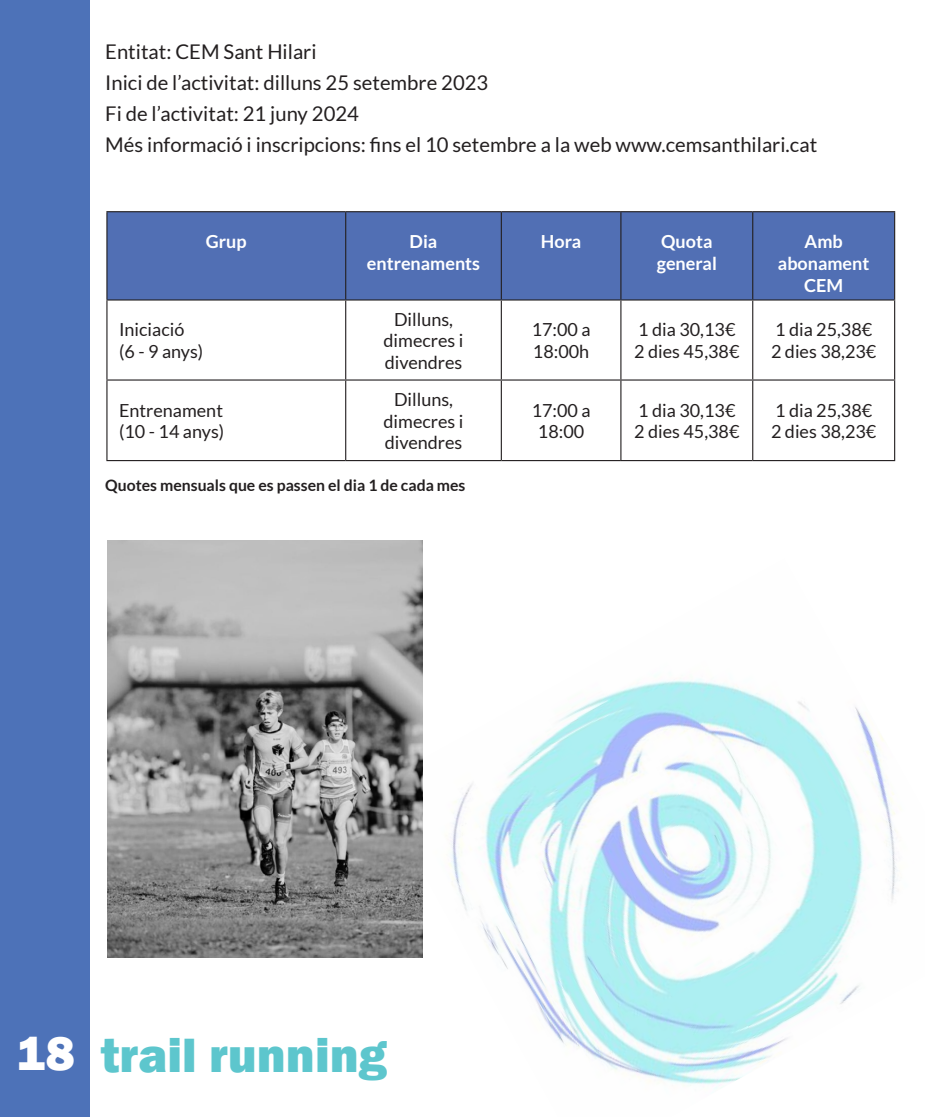
<style>
.page{position:relative;width:925px;height:1117px;background:#fff}
.page>*{position:absolute;margin:0;border:0;box-sizing:border-box;transform-origin:0 0}
.t1{font:800 49.5px "Franklin Gothic";color:#5dc6cd}
.t2{font:20.25px/30.6px "Lato";color:#231f20}
.t3{font:18px/21.6px "Lato";color:#231f20}
.t4{font:700 18px/21.6px "Lato";color:#fff;text-align:center}
.t5{font:700 15.75px "Lato";color:#231f20}
.s1{color:#fff}
</style>
<div class="page">
<img style="left:375px;top:679px;width:523px;height:410px">
<div style="left:0;top:0;width:89px;height:1116px;background:#4d72b8"></div>
<div style="left:107px;top:212px;width:787px;height:87px;background:#516fb4"></div>
<hr style="left:106px;top:211px;width:240px;height:1px;background:#231f20">
<hr style="left:346px;top:211px;width:155px;height:1px;background:#231f20">
<hr style="left:501px;top:211px;width:120px;height:1px;background:#231f20">
<hr style="left:621px;top:211px;width:132px;height:1px;background:#231f20">
<hr style="left:753px;top:211px;width:142px;height:1px;background:#231f20">
<hr style="left:106px;top:299px;width:240px;height:1px;background:#231f20">
<hr style="left:346px;top:299px;width:155px;height:1px;background:#231f20">
<hr style="left:501px;top:299px;width:120px;height:1px;background:#231f20">
<hr style="left:621px;top:299px;width:132px;height:1px;background:#231f20">
<hr style="left:753px;top:299px;width:142px;height:1px;background:#231f20">
<hr style="left:106px;top:379px;width:240px;height:1px;background:#231f20">
<hr style="left:346px;top:379px;width:155px;height:1px;background:#231f20">
<hr style="left:501px;top:379px;width:120px;height:1px;background:#231f20">
<hr style="left:621px;top:379px;width:132px;height:1px;background:#231f20">
<hr style="left:753px;top:379px;width:142px;height:1px;background:#231f20">
<hr style="left:106px;top:460px;width:240px;height:1px;background:#231f20">
<hr style="left:346px;top:460px;width:155px;height:1px;background:#231f20">
<hr style="left:501px;top:460px;width:120px;height:1px;background:#231f20">
<hr style="left:621px;top:460px;width:132px;height:1px;background:#231f20">
<hr style="left:753px;top:460px;width:142px;height:1px;background:#231f20">
<hr style="left:106px;top:212px;width:1px;height:87px;background:#231f20">
<hr style="left:106px;top:300px;width:1px;height:79px;background:#231f20">
<hr style="left:106px;top:380px;width:1px;height:80px;background:#231f20">
<hr style="left:345px;top:212px;width:1px;height:87px;background:#231f20">
<hr style="left:501px;top:212px;width:1px;height:87px;background:#231f20">
<hr style="left:620px;top:212px;width:1px;height:87px;background:#231f20">
<hr style="left:752px;top:212px;width:1px;height:87px;background:#231f20">
<hr style="left:894px;top:212px;width:1px;height:87px;background:#231f20">
<hr style="left:345px;top:300px;width:1px;height:79px;background:#231f20">
<hr style="left:501px;top:300px;width:1px;height:79px;background:#231f20">
<hr style="left:620px;top:300px;width:1px;height:79px;background:#231f20">
<hr style="left:752px;top:300px;width:1px;height:79px;background:#231f20">
<hr style="left:894px;top:300px;width:1px;height:79px;background:#231f20">
<hr style="left:345px;top:380px;width:1px;height:80px;background:#231f20">
<hr style="left:501px;top:380px;width:1px;height:80px;background:#231f20">
<hr style="left:620px;top:380px;width:1px;height:80px;background:#231f20">
<hr style="left:752px;top:380px;width:1px;height:80px;background:#231f20">
<hr style="left:894px;top:380px;width:1px;height:80px;background:#231f20">
<img style="left:108px;top:540px;width:315px;height:417px">
<p class="t2" style="left:105px;top:37px;width:713px">Entitat: CEM Sant Hilari<br>Inici de l’activitat: dilluns 25 setembre 2023<br>Fi de l’activitat: 21 juny 2024<br>Més informació i inscripcions: fins el 10 setembre a la web www.cemsanthilari.cat</p>
<p class="t4" style="left:206px;top:231px;width:42px">Grup</p>
<p class="t4" style="left:367px;top:231px;width:115px">Dia entrenaments</p>
<p class="t4" style="left:541px;top:231px;width:42px">Hora</p>
<p class="t4" style="left:657px;top:231px;width:62px;text-align:left">Quota general</p>
<p class="t4" style="left:778px;top:231px;width:93px">Amb abonament<br>CEM</p>
<p class="t3" style="left:119px;top:319px;width:86px">Iniciació (6 - 9 anys)</p>
<p class="t3" style="left:384px;top:308px;width:81px;text-align:center">Dilluns, dimecres i divendres</p>
<p class="t3" style="left:532px;top:319px;width:60px">17:00 a<br>18:00h</p>
<p class="t3" style="left:634px;top:319px;width:107px">1 dia 30,13€<br>2 dies 45,38€</p>
<p class="t3" style="left:771px;top:319px;width:107px">1 dia 25,38€<br>2 dies 38,23€</p>
<p class="t3" style="left:119px;top:399px;width:107px">Entrenament (10 - 14 anys)</p>
<p class="t3" style="left:384px;top:388px;width:81px;text-align:center">Dilluns, dimecres i divendres</p>
<p class="t3" style="left:532px;top:399px;width:60px;text-align:center">17:00 a<br>18:00</p>
<p class="t3" style="left:634px;top:399px;width:107px">1 dia 30,13€<br>2 dies 45,38€</p>
<p class="t3" style="left:771px;top:399px;width:107px">1 dia 25,38€<br>2 dies 38,23€</p>
<p class="t5" style="left:105px;top:476px;width:362px">Quotes mensuals que es passen el dia 1 de cada mes</p>
<h1 class="t1" style="left:16px;top:1022px;width:372px"><span class="s1">18</span> trail running</h1>
</div>
